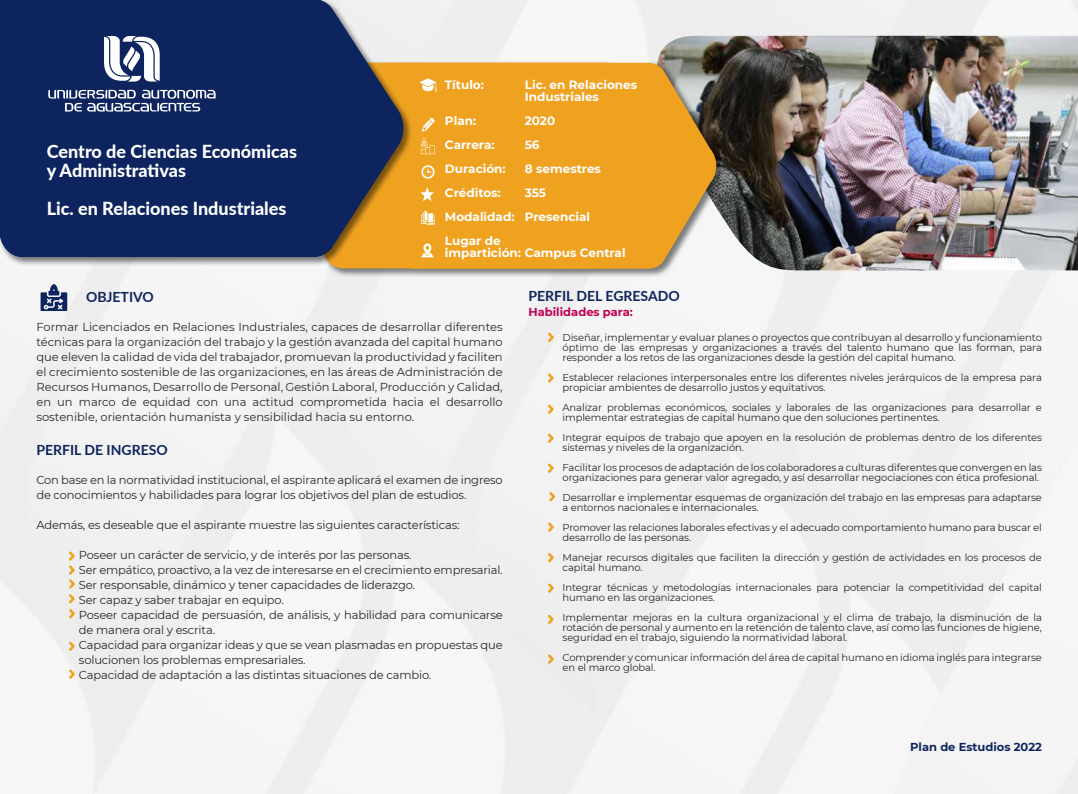
<style>
.page{position:relative;width:1078px;height:794px;background:#fff}
.page>*{position:absolute;margin:0;border:0;box-sizing:border-box;transform-origin:0 0}
.t1{font:800 18px/19px "Lato";color:#fff}
.t2{font:700 14px "Lato";color:#0d245e}
.t3{font:700 12px/24px "Montserrat";color:#fff}
.t4{font:11.5px/15px "Montserrat";letter-spacing:-.015em;color:#292929}
.t5{font:700 11.5px "Montserrat";color:#0d245e}
.t6{font:700 11.5px "Montserrat";color:#c0004f}
.t7{font:10px/10px "Montserrat";letter-spacing:-.01em;color:#292929}
</style>
<div class="page">
<div style="left:0;top:0;width:1077px;height:794px;background:#f4f4f4"></div>
<svg style="left:41px;top:284px;width:26px;height:27px"></svg>
<img style="left:656px;top:36px;width:421px;height:234px">
<div style="left:321px;top:61px;width:404px;height:217px;background:#000;opacity:.5"></div>
<svg style="left:396px;top:63px;width:322px;height:206px"></svg>
<div style="left:323px;top:63px;width:382px;height:205px;background:#efa220"></div>
<div style="left:0;top:0;width:413px;height:266px;background:#000;opacity:.5"></div>
<svg style="left:0;top:0;width:405px;height:257px;background:#21325f"></svg>
<svg style="left:104px;top:36px;width:56px;height:46px"></svg>
<svg style="left:48px;top:90px;width:167px;height:22px;background:#586890"></svg>
<svg style="left:419px;top:78px;width:17px;height:14px"></svg>
<svg style="left:421px;top:118px;width:13px;height:14px"></svg>
<svg style="left:421px;top:165px;width:14px;height:14px"></svg>
<svg style="left:420px;top:187px;width:14px;height:14px"></svg>
<svg style="left:421px;top:211px;width:13px;height:14px"></svg>
<svg style="left:421px;top:138px;width:13px;height:16px"></svg>
<svg style="left:421px;top:243px;width:12px;height:14px"></svg>
<svg style="left:69px;top:669px;width:6px;height:10px"></svg>
<svg style="left:69px;top:641px;width:6px;height:10px"></svg>
<svg style="left:69px;top:609px;width:6px;height:9px"></svg>
<svg style="left:69px;top:551px;width:6px;height:52px"></svg>
<svg style="left:547px;top:333px;width:7px;height:9px"></svg>
<svg style="left:547px;top:373px;width:6px;height:10px"></svg>
<svg style="left:547px;top:404px;width:6px;height:10px"></svg>
<svg style="left:547px;top:433px;width:6px;height:10px"></svg>
<svg style="left:547px;top:463px;width:6px;height:10px"></svg>
<svg style="left:547px;top:522px;width:7px;height:10px"></svg>
<svg style="left:547px;top:583px;width:7px;height:10px"></svg>
<svg style="left:547px;top:553px;width:7px;height:9px"></svg>
<svg style="left:547px;top:654px;width:7px;height:10px"></svg>
<svg style="left:547px;top:614px;width:6px;height:10px"></svg>
<svg style="left:549px;top:492px;width:6px;height:9px"></svg>
<h1 class="t1" style="left:47px;top:142px;width:252px">Centro de Ciencias Económicas y Administrativas</h1>
<h1 class="t1" style="left:47px;top:199px;width:241px">Lic. en Relaciones Industriales</h1>
<p class="t3" style="left:524px;top:78px;width:114px;line-height:12px">Lic. en Relaciones<br>Industriales</p>
<p class="t3" style="left:524px;top:108px;width:78px">2020<br>56<br>8 semestres<br>355<br>Presencial</p>
<p class="t3" style="left:445px;top:72px;width:40px">Título:</p>
<p class="t3" style="left:445px;top:108px;width:71px">Plan:<br>Carrera:<br>Duración:<br>Créditos:<br>Modalidad:<br>Lugar de</p>
<p class="t3" style="left:445px;top:240px;width:182px">impartición: Campus Central</p>
<h2 class="t2" style="left:86px;top:286px;width:69px">OBJETIVO</h2>
<p class="t4" style="left:36px;top:319px;width:468px;text-align:justify">Formar Licenciados en Relaciones Industriales, capaces de desarrollar diferentes técnicas para la organización del trabajo y la gestión avanzada del capital humano que eleven la calidad de vida del trabajador, promuevan la productividad y faciliten el crecimiento sostenible de las organizaciones, en las áreas de Administración de Recursos Humanos, Desarrollo de Personal, Gestión Laboral, Producción y Calidad, en un marco de equidad con una actitud comprometida hacia el desarrollo sostenible, orientación humanista y sensibilidad hacia su entorno.</p>
<h2 class="t2" style="left:36px;top:439px;width:133px">PERFIL DE INGRESO</h2>
<p class="t4" style="left:36px;top:472px;width:468px">Con base en la normatividad institucional, el aspirante aplicará el examen de ingreso de conocimientos y habilidades para lograr los objetivos del plan de estudios.</p>
<p class="t4" style="left:36px;top:517px;width:424px">Además, es deseable que el aspirante muestre las siguientes características:</p>
<p class="t4" style="left:79px;top:547px;width:425px">Poseer un carácter de servicio, y de interés por las personas.<br>Ser empático, proactivo, a la vez de interesarse en el crecimiento empresarial.<br>Ser responsable, dinámico y tener capacidades de liderazgo.<br>Ser capaz y saber trabajar en equipo.<br>Poseer capacidad de persuasión, de análisis, y habilidad para comunicarse de manera oral y escrita.<br>Capacidad para organizar ideas y que se vean plasmadas en propuestas que solucionen los problemas empresariales.<br>Capacidad de adaptación a las distintas situaciones de cambio.</p>
<h2 class="t2" style="left:528px;top:286px;width:153px">PERFIL DEL EGRESADO</h2>
<p class="t6" style="left:528px;top:304px;width:106px">Habilidades para:</p>
<p class="t7" style="left:562px;top:332px;width:481px;text-align:justify">Diseñar, implementar y evaluar planes o proyectos que contribuyan al desarrollo y funcionamiento óptimo de las empresas y organizaciones a través del talento humano que las forman, para responder a los retos de las organizaciones desde la gestión del capital humano.</p>
<p class="t7" style="left:562px;top:372px;width:481px">Establecer relaciones interpersonales entre los diferentes niveles jerárquicos de la empresa para propiciar ambientes de desarrollo justos y equitativos.</p>
<p class="t7" style="left:562px;top:402px;width:481px">Analizar problemas económicos, sociales y laborales de las organizaciones para desarrollar e implementar estrategias de capital humano que den soluciones pertinentes.</p>
<p class="t7" style="left:562px;top:432px;width:481px">Integrar equipos de trabajo que apoyen en la resolución de problemas dentro de los diferentes sistemas y niveles de la organización.</p>
<p class="t7" style="left:562px;top:462px;width:481px">Facilitar los procesos de adaptación de los colaboradores a culturas diferentes que convergen en las organizaciones para generar valor agregado, y así desarrollar negociaciones con ética profesional.</p>
<p class="t7" style="left:562px;top:492px;width:481px">Desarrollar e implementar esquemas de organización del trabajo en las empresas para adaptarse a entornos nacionales e internacionales.</p>
<p class="t7" style="left:562px;top:522px;width:481px">Promover las relaciones laborales efectivas y el adecuado comportamiento humano para buscar el desarrollo de las personas.</p>
<p class="t7" style="left:562px;top:552px;width:481px">Manejar recursos digitales que faciliten la dirección y gestión de actividades en los procesos de capital humano.</p>
<p class="t7" style="left:562px;top:582px;width:481px">Integrar técnicas y metodologías internacionales para potenciar la competitividad del capital humano en las organizaciones.</p>
<p class="t7" style="left:562px;top:612px;width:481px;text-align:justify">Implementar mejoras en la cultura organizacional y el clima de trabajo, la disminución de la rotación de personal y aumento en la retención de talento clave, así como las funciones de higiene, seguridad en el trabajo, siguiendo la normatividad laboral.</p>
<p class="t7" style="left:562px;top:652px;width:481px">Comprender y comunicar información del área de capital humano en idioma inglés para integrarse en el marco global.</p>
<p class="t5" style="left:909px;top:738px;width:133px">Plan de Estudios 2022</p>
</div>
